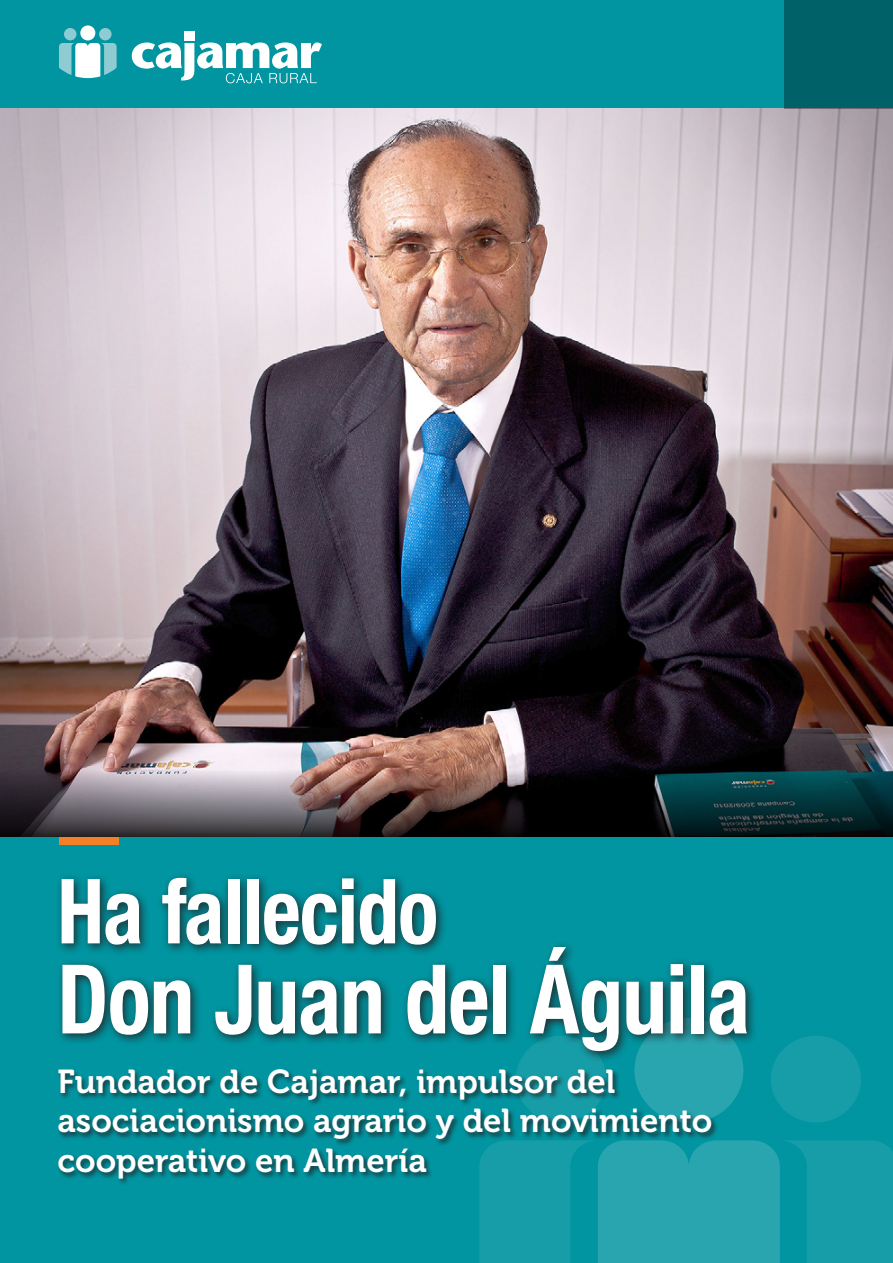
<style>
.page{position:relative;width:893px;height:1263px;background:#fff}
.page>*{position:absolute;margin:0;border:0;box-sizing:border-box;transform-origin:0 0}
.t1{font:700 condensed 96px "Helvetica Neue LT Std";letter-spacing:-.01em;color:#fff;scale:.93 1}
.t2{font:700 condensed 90px "Helvetica Neue LT Std";letter-spacing:-.01em;color:#fff;scale:.93 1}
.t3{font:33px/39.6px "Museo 700";color:#fff}
</style>
<div class="page">
<div style="left:0;top:0;width:893px;height:108px;background:#0095a1"></div>
<img style="left:0;top:108px;width:893px;height:662px">
<img style="left:0;top:770px;width:893px;height:67px">
<div style="left:0;top:837px;width:893px;height:426px;background:#0095a1"></div>
<div style="left:634px;top:1018px;width:109px;height:105px;background:#28a5af;border-radius:50%"></div>
<div style="left:516px;top:1036px;width:90px;height:86px;background:#169da8;border-radius:50%"></div>
<div style="left:771px;top:1036px;width:90px;height:86px;background:#169da8;border-radius:50%"></div>
<svg style="left:479px;top:1140px;width:414px;height:123px;background:#1a9fa9"></svg>
<div style="left:57px;top:1068px;width:661px;height:117px;background:#231f20;opacity:.75"></div>
<div style="left:785px;top:0;width:108px;height:108px;background:#006169"></div>
<div style="left:56px;top:872px;width:702px;height:191px;background:#231f20;opacity:.87"></div>
<div style="left:59px;top:837px;width:59px;height:7px;background:#f48026"></div>
<div style="left:80px;top:25px;width:15px;height:15px;background:#fff;border-radius:50%"></div>
<div style="left:64px;top:28px;width:12px;height:12px;background:#8fcbd2;border-radius:50%"></div>
<div style="left:99px;top:28px;width:13px;height:12px;background:#8fcbd2;border-radius:50%"></div>
<svg style="left:59px;top:43px;width:58px;height:35px"></svg>
<svg style="left:132px;top:42px;width:190px;height:41px"></svg>
<div style="left:184px;top:31px;width:10px;height:10px;background:#fff"></div>
<h2 class="t2" style="left:57px;top:857px;width:411px">Ha fallecido</h2>
<h1 class="t1" style="left:57px;top:941px;width:746px">Don Juan del Águila</h1>
<p class="t3" style="left:57px;top:1062px;width:656px">Fundador de Cajamar, impulsor del asociacionismo agrario y del movimiento cooperativo en Almería</p>
</div>
